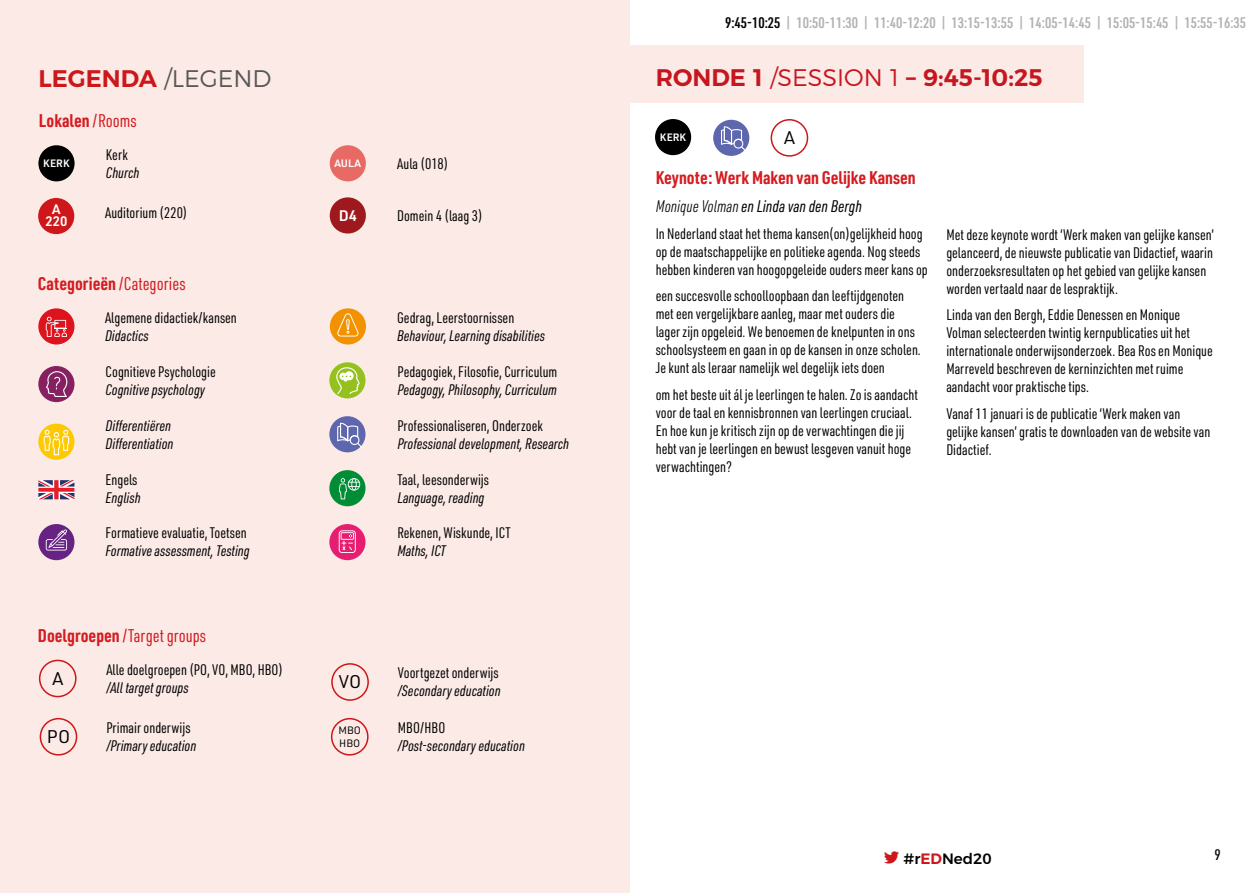
<style>
.page{position:relative;width:1259px;height:893px;background:#fff}
.page>*{position:absolute;margin:0;border:0;box-sizing:border-box;transform-origin:0 0}
.t1{font:600 24px "Montserrat";color:#c6161f}
.t2{font:600 24px "Montserrat";color:#cd171a}
.t3{font:700 18px "URWDIN Cond";color:#d41c21}
.t4{font:18px "URWDIN Cond";color:#d41c21}
.t5{font:18px "URWDIN";color:#000}
.t6{font:italic 16.5px "URWDIN Cond";color:#000}
.t7{font:15px/18px "URWDIN Cond";color:#000}
.t8{font:italic 15px/18px "URWDIN Cond";color:#000}
.t9{font:600 15px "URWDIN Cond";color:#b3b2b2}
.t10{font:500 15px "Montserrat";color:#000}
.t11{font:600 15px "URWDIN";color:#fff}
.t12{font:500 15px "URWDIN Cond";color:#000}
.t13{font:600 13.5px/12px "URWDIN";color:#fff;text-align:center}
.t14{font:600 10.5px "URWDIN";letter-spacing:.005em;color:#fff}
.t15{font:10.5px/12.6px "URWDIN";letter-spacing:.005em;color:#000}
.s1{font-weight:300;color:#575756}
.s2{font-weight:400}
.s3{font-weight:700}
.s4{color:#000}
.s5{font-weight:300}
.s6{font-weight:600;color:#cd171a}
</style>
<div class="page">
<div style="left:0;top:0;width:629px;height:893px;background:#fbeae6"></div>
<div style="left:629px;top:46px;width:454px;height:57px;background:#fbeae6"></div>
<div style="left:770px;top:119px;width:38px;height:38px;border:2px solid #cd171a;border-radius:50%"></div>
<div style="left:38px;top:424px;width:36px;height:36px;background:#fec900;border-radius:50%"></div>
<svg style="left:44px;top:430px;width:25px;height:25px"></svg>
<div style="left:38px;top:308px;width:36px;height:36px;background:#dd131e;border-radius:50%"></div>
<svg style="left:46px;top:317px;width:21px;height:20px"></svg>
<div style="left:329px;top:416px;width:36px;height:36px;background:#5e67ad;border-radius:50%"></div>
<svg style="left:337px;top:423px;width:26px;height:25px"></svg>
<div style="left:38px;top:366px;width:36px;height:36px;background:#862061;border-radius:50%"></div>
<svg style="left:46px;top:371px;width:21px;height:26px"></svg>
<div style="left:39px;top:660px;width:38px;height:37px;border:2px solid #cd171a;border-radius:50%"></div>
<div style="left:329px;top:524px;width:36px;height:36px;background:#e71d72;border-radius:50%"></div>
<svg style="left:339px;top:530px;width:17px;height:23px"></svg>
<div style="left:38px;top:524px;width:36px;height:36px;background:#662383;border-radius:50%"></div>
<svg style="left:46px;top:529px;width:21px;height:21px"></svg>
<div style="left:330px;top:308px;width:36px;height:36px;background:#f39200;border-radius:50%"></div>
<svg style="left:337px;top:313px;width:22px;height:24px"></svg>
<div style="left:329px;top:470px;width:36px;height:36px;background:#008d36;border-radius:50%"></div>
<svg style="left:339px;top:478px;width:21px;height:21px"></svg>
<div style="left:40px;top:718px;width:37px;height:38px;border:2px solid #cd171a;border-radius:50%"></div>
<div style="left:331px;top:663px;width:38px;height:38px;border:2px solid #cd171a;border-radius:50%"></div>
<div style="left:331px;top:718px;width:37px;height:38px;border:2px solid #cd171a;border-radius:50%"></div>
<div style="left:329px;top:362px;width:36px;height:36px;background:#95c11f;border-radius:50%"></div>
<svg style="left:336px;top:367px;width:24px;height:27px"></svg>
<div style="left:330px;top:145px;width:36px;height:36px;background:#e76a64;border-radius:50%"></div>
<div style="left:38px;top:145px;width:37px;height:36px;background:#000;border-radius:50%"></div>
<div style="left:330px;top:197px;width:36px;height:37px;background:#9d191d;border-radius:50%"></div>
<div style="left:38px;top:198px;width:36px;height:36px;background:#cd171a;border-radius:50%"></div>
<div style="left:713px;top:120px;width:36px;height:36px;background:#5e67ad;border-radius:50%"></div>
<svg style="left:721px;top:126px;width:25px;height:26px"></svg>
<div style="left:655px;top:119px;width:36px;height:36px;background:#000;border-radius:50%"></div>
<svg style="left:38px;top:480px;width:36px;height:19px"></svg>
<h1 class="t2" style="left:39px;top:59px;width:234px">LEGENDA <span class="s1">/LEGEND</span></h1>
<p class="t3" style="left:39px;top:109px;width:99px">Lokalen <span class="s2">/Rooms</span></p>
<p class="t7" style="left:106px;top:145px;width:24px">Kerk</p>
<p class="t8" style="left:106px;top:163px;width:35px">Church</p>
<p class="t14" style="left:43px;top:156px;width:28px">KERK</p>
<p class="t14" style="left:334px;top:156px;width:28px">AULA</p>
<p class="t13" style="left:46px;top:202px;width:23px">A<br>220</p>
<p class="t7" style="left:105px;top:203px;width:84px">Auditorium (220)</p>
<p class="t3" style="left:38px;top:272px;width:149px">Categorieën <span class="s2">/Categories</span></p>
<p class="t7" style="left:105px;top:308px;width:133px">Algemene didactiek/kansen</p>
<p class="t8" style="left:105px;top:326px;width:45px">Didactics</p>
<p class="t7" style="left:106px;top:362px;width:112px">Cognitieve Psychologie</p>
<p class="t8" style="left:106px;top:380px;width:101px">Cognitive psychology</p>
<p class="t8" style="left:106px;top:416px;width:69px">Differentiëren<br>Differentiation</p>
<p class="t7" style="left:106px;top:470px;width:33px">Engels</p>
<p class="t8" style="left:106px;top:488px;width:36px">English</p>
<p class="t7" style="left:106px;top:524px;width:143px">Formatieve evaluatie, Toetsen</p>
<p class="t8" style="left:106px;top:542px;width:146px">Formative assessment, Testing</p>
<p class="t4" style="left:38px;top:624px;width:170px"><span class="s3">Doelgroepen</span> /Target groups</p>
<p class="t5" style="left:52px;top:667px;width:12px">A</p>
<p class="t5" style="left:47px;top:725px;width:25px">PO</p>
<p class="t7" style="left:106px;top:660px;width:178px">Alle doelgroepen (PO, VO, MBO, HBO)</p>
<p class="t8" style="left:106px;top:678px;width:84px">/All target groups</p>
<p class="t7" style="left:106px;top:718px;width:86px">Primair onderwijs</p>
<p class="t8" style="left:106px;top:736px;width:91px">/Primary education</p>
<p class="t11" style="left:339px;top:206px;width:20px">D4</p>
<p class="t5" style="left:339px;top:670px;width:24px">VO</p>
<p class="t15" style="left:338px;top:724px;width:24px">MBO<br>HBO</p>
<p class="t7" style="left:397px;top:154px;width:53px">Aula (018)</p>
<p class="t7" style="left:397px;top:206px;width:87px">Domein 4 (laag 3)</p>
<p class="t7" style="left:397px;top:308px;width:119px">Gedrag, Leerstoornissen</p>
<p class="t8" style="left:397px;top:326px;width:149px">Behaviour, Learning disabilities</p>
<p class="t7" style="left:397px;top:362px;width:161px">Pedagogiek, Filosofie, Curriculum</p>
<p class="t8" style="left:397px;top:380px;width:161px">Pedagogy, Philosophy, Curriculum</p>
<p class="t7" style="left:397px;top:416px;width:147px">Professionaliseren, Onderzoek</p>
<p class="t8" style="left:397px;top:434px;width:173px">Professional development, Research</p>
<p class="t7" style="left:397px;top:470px;width:93px">Taal, leesonderwijs</p>
<p class="t8" style="left:397px;top:488px;width:89px">Language, reading</p>
<p class="t7" style="left:397px;top:524px;width:115px">Rekenen, Wiskunde, ICT</p>
<p class="t8" style="left:397px;top:542px;width:50px">Maths, ICT</p>
<p class="t7" style="left:398px;top:663px;width:102px">Voortgezet onderwijs</p>
<p class="t8" style="left:398px;top:681px;width:104px">/Secondary education</p>
<p class="t7" style="left:398px;top:718px;width:49px">MBO/HBO</p>
<p class="t8" style="left:398px;top:736px;width:128px">/Post-secondary education</p>
<p class="t9" style="left:725px;top:12px;width:522px"><span class="s4">9:45-10:25</span> | 10:50-11:30 | 11:40-12:20 | 13:15-13:55 | 14:05-14:45 | 15:05-15:45 | 15:55-16:35</p>
<h1 class="t1" style="left:656px;top:58px;width:388px">RONDE 1 <span class="s5">/SESSION 1</span> – 9:45-10:25</h1>
<p class="t14" style="left:660px;top:130px;width:28px">KERK</p>
<p class="t5" style="left:784px;top:126px;width:12px">A</p>
<p class="t3" style="left:656px;top:165px;width:261px">Keynote: Werk Maken van Gelijke Kansen</p>
<p class="t6" style="left:656px;top:196px;width:208px"><span class="s5">Monique Volman</span> en Linda van den Bergh</p>
<p class="t7" style="left:656px;top:224px;width:274px">In Nederland staat het thema kansen(on)gelijkheid hoog op de maatschappelijke en politieke agenda. Nog steeds hebben kinderen van hoogopgeleide ouders meer kans op</p>
<p class="t7" style="left:656px;top:287px;width:266px">een succesvolle schoolloopbaan dan leeftijdgenoten met een vergelijkbare aanleg, maar met ouders die lager zijn opgeleid. We benoemen de knelpunten in ons schoolsysteem en gaan in op de kansen in onze scholen.<br>Je kunt als leraar namelijk wel degelijk iets doen</p>
<p class="t7" style="left:656px;top:385px;width:264px">om het beste uit ál je leerlingen te halen. Zo is aandacht voor de taal en kennisbronnen van leerlingen cruciaal.<br>En hoe kun je kritisch zijn op de verwachtingen die jij hebt van je leerlingen en bewust lesgeven vanuit hoge verwachtingen?</p>
<p class="t7" style="left:946px;top:225px;width:269px">Met deze keynote wordt ‘Werk maken van gelijke kansen’ gelanceerd, de nieuwste publicatie van Didactief, waarin onderzoeksresultaten op het gebied van gelijke kansen worden vertaald naar de lespraktijk.</p>
<p class="t7" style="left:946px;top:305px;width:268px">Linda van den Bergh, Eddie Denessen en Monique Volman selecteerden twintig kernpublicaties uit het internationale onderwijsonderzoek. Bea Ros en Monique Marreveld beschreven de kerninzichten met ruime aandacht voor praktische tips.</p>
<p class="t7" style="left:946px;top:404px;width:265px">Vanaf 11 januari is de publicatie ‘Werk maken van gelijke kansen’ gratis te downloaden van de website van<br>Didactief.</p>
<p class="t10" style="left:903px;top:846px;width:90px">#r<span class="s6">ED</span>Ned20</p>
<p class="t12" style="left:1214px;top:845px;width:8px">9</p>
</div>
